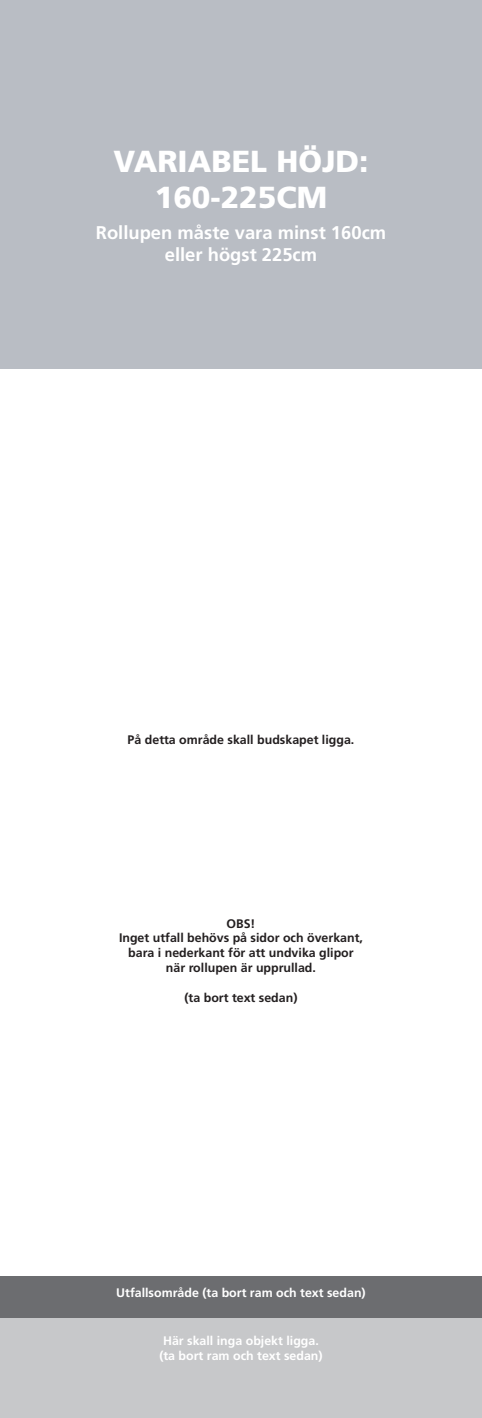
<style>
.page{position:relative;width:482px;height:1418px;background:#fff}
.page>*{position:absolute;margin:0;border:0;box-sizing:border-box;transform-origin:0 0}
.t1{font:900 30.4px/36.5px "Frutiger";color:#fff;text-align:center}
.t2{font:700 18.4px/22.1px "Frutiger";color:#fff;text-align:center}
.t3{font:700 12.4px/14.9px "Frutiger";color:#231f20;text-align:center}
.t4{font:700 12.4px/14.9px "Frutiger";color:#fff;text-align:center}
</style>
<div class="page">
<div style="left:0;top:0;width:482px;height:369px;background:#b9bdc4"></div>
<div style="left:0;top:1276px;width:482px;height:42px;background:#6c6d70"></div>
<div style="left:0;top:1318px;width:482px;height:99px;background:#c7c8ca"></div>
<h1 class="t1" style="left:113px;top:143px;width:257px">VARIABEL HÖJD:<br>160-225CM</h1>
<h2 class="t2" style="left:96px;top:222px;width:292px">Rollupen måste vara minst 160cm eller högst 225cm</h2>
<p class="t3" style="left:128px;top:732px;width:228px">På detta område skall budskapet ligga.</p>
<p class="t3" style="left:119px;top:915px;width:245px">OBS!<br>Inget utfall behövs på sidor och överkant, bara i nederkant för att undvika glipor när rollupen är upprullad.</p>
<p class="t3" style="left:184px;top:990px;width:115px">(ta bort text sedan)</p>
<p class="t4" style="left:116px;top:1285px;width:251px">Utfallsområde (ta bort ram och text sedan)</p>
<p class="t4" style="left:159px;top:1333px;width:165px">Här skall inga objekt ligga. (ta bort ram och text sedan)</p>
</div>
